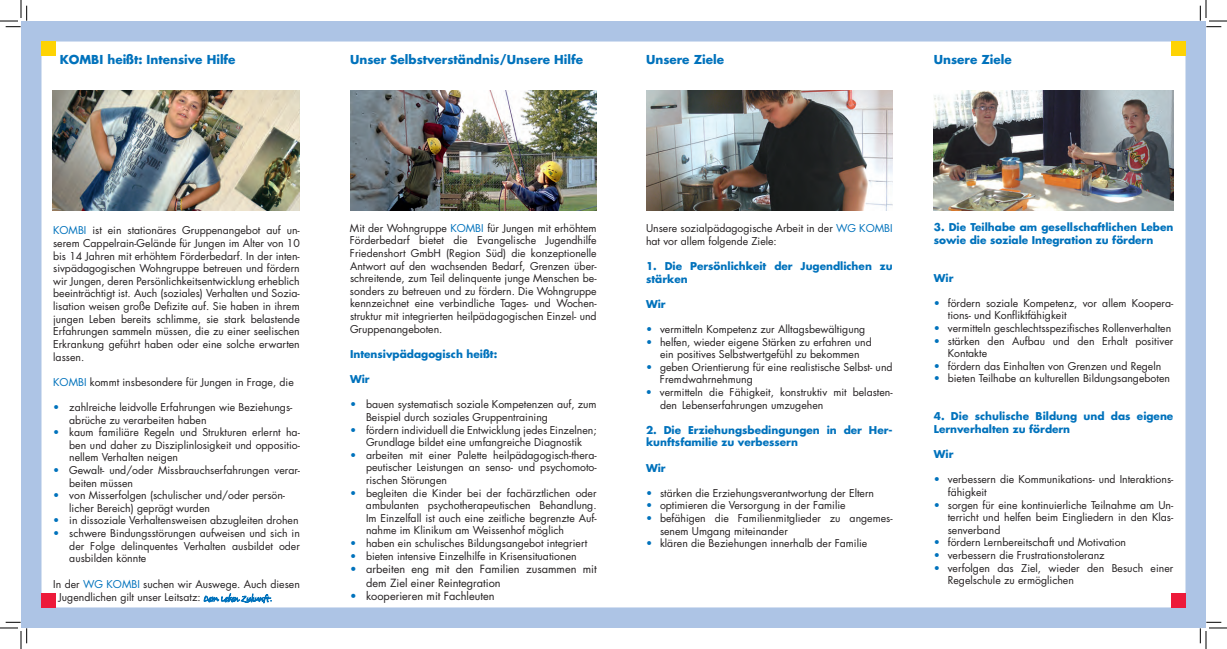
<style>
.page{position:relative;width:1227px;height:649px;background:#fff}
.page>*{position:absolute;margin:0;border:0;box-sizing:border-box;transform-origin:0 0}
.t1{font:700 12px "Futura";color:#0072bc}
.t2{font:11px/13.2px "Futura";color:#231f20}
.t3{font:10.5px/12.6px "Futura";color:#231f20}
.t4{font:700 10.5px/12.6px "Futura";color:#0072bc}
.s1{color:#0072bc}
.s2{font-family:"FF Justlefthand";color:#0072bc}
</style>
<div class="page">
<div style="left:21px;top:21px;width:1185px;height:607px;border:21px solid #adc4e5"></div>
<svg style="left:204px;top:593px;width:69px;height:15px"></svg>
<div style="left:41px;top:41px;width:15px;height:15px;background:#fed304"></div>
<div style="left:1171px;top:41px;width:14px;height:15px;background:#fed304"></div>
<div style="left:1171px;top:593px;width:14px;height:14px;background:#ed1a3a"></div>
<div style="left:41px;top:593px;width:15px;height:14px;background:#ed1a3a"></div>
<img style="left:53px;top:91px;width:247px;height:119px">
<img style="left:350px;top:91px;width:247px;height:119px">
<img style="left:646px;top:91px;width:247px;height:119px">
<img style="left:934px;top:91px;width:239px;height:119px">
<svg style="left:0;top:0;width:27px;height:27px"></svg>
<svg style="left:0;top:621px;width:27px;height:28px"></svg>
<svg style="left:1200px;top:0;width:27px;height:27px"></svg>
<svg style="left:1200px;top:621px;width:27px;height:28px"></svg>
<p class="t1" style="left:60px;top:51px;width:177px">KOMBI heißt: Intensive Hilfe</p>
<p class="t1" style="left:350px;top:51px;width:234px">Unser Selbstverständnis/Unsere Hilfe</p>
<p class="t1" style="left:646px;top:51px;width:79px">Unsere Ziele</p>
<p class="t1" style="left:934px;top:51px;width:79px">Unsere Ziele</p>
<p class="t3" style="left:53px;top:224px;width:248px;text-align:justify"><span class="s1">KOMBI</span> ist ein stationäres Gruppenangebot auf un&shy;serem Cappelrain-Gelände für Jungen im Alter von 10 bis 14 Jahren mit erhöhtem Förderbedarf. In der inten&shy;sivpädagogischen Wohngruppe betreuen und fördern wir Jungen, deren Persönlichkeitsentwicklung erheblich beeinträchtigt ist. Auch (soziales) Verhalten und Sozia&shy;lisation weisen große Defizite auf. Sie haben in ihrem jungen Leben bereits schlimme, sie stark belastende Erfahrungen sammeln müssen, die zu einer seelischen Erkrankung geführt haben oder eine solche erwarten lassen.</p>
<p class="t3" style="left:53px;top:375px;width:242px"><span class="s1">KOMBI</span> kommt insbesondere für Jungen in Frage, die</p>
<p class="t3" style="left:69px;top:400px;width:225px;text-indent:-16px"><span class="s1">•</span> zahlreiche leidvolle Erfahrungen wie Beziehungs&shy;abrüche zu verarbeiten haben</p>
<p class="t3" style="left:69px;top:426px;width:232px;text-align:justify;text-indent:-16px"><span class="s1">•</span> kaum familiäre Regeln und Strukturen erlernt ha&shy;ben und daher zu Disziplinlosigkeit und oppositio&shy;nellem Verhalten neigen</p>
<p class="t3" style="left:69px;top:463px;width:232px;text-indent:-16px"><span class="s1">•</span> Gewalt- und/oder Missbrauchserfahrungen verar&shy;beiten müssen</p>
<p class="t3" style="left:69px;top:489px;width:217px;text-indent:-16px"><span class="s1">•</span> von Misserfolgen (schulischer und/oder persön&shy;licher Bereich) geprägt wurden</p>
<p class="t3" style="left:53px;top:514px;width:247px"><span class="s1">•</span> in dissoziale Verhaltensweisen abzugleiten drohen</p>
<p class="t3" style="left:69px;top:526px;width:232px;text-align:justify;text-indent:-16px"><span class="s1">•</span> schwere Bindungsstörungen aufweisen und sich in der Folge delinquentes Verhalten ausbildet oder ausbilden könnte</p>
<p class="t3" style="left:59px;top:577px;width:243px;line-height:13.2px;text-indent:-5px">In der <span class="s1">WG KOMBI</span> suchen wir Auswege. Auch diesen<br>Jugendlichen gilt unser Leitsatz: <span class="s2">Dem Leben Zukunft.</span></p>
<p class="t3" style="left:350px;top:221px;width:248px;text-align:justify">Mit der Wohngruppe <span class="s1">KOMBI</span> für Jungen mit erhöhtem Förderbedarf bietet die Evangelische Jugendhilfe Friedenshort GmbH (Region Süd) die konzeptionelle Antwort auf den wachsenden Bedarf, Grenzen über&shy;schreitende, zum Teil delinquente junge Menschen be&shy;sonders zu betreuen und zu fördern. Die Wohngruppe kennzeichnet eine verbindliche Tages- und Wochen&shy;struktur mit integrierten heilpädagogischen Einzel- und Gruppenangeboten.</p>
<p class="t4" style="left:350px;top:347px;width:149px">Intensivpädagogisch heißt:</p>
<p class="t4" style="left:350px;top:372px;width:21px">Wir</p>
<p class="t3" style="left:366px;top:398px;width:232px;text-indent:-16px"><span class="s1">•</span> bauen systematisch soziale Kompetenzen auf, zum<br>Beispiel durch soziales Gruppentraining</p>
<p class="t3" style="left:350px;top:423px;width:248px;text-align:center"><span class="s1">•</span> fördern individuell die Entwicklung jedes Einzelnen;<br>Grundlage bildet eine umfangreiche Diagnostik</p>
<p class="t3" style="left:366px;top:448px;width:232px;text-align:justify;text-indent:-16px"><span class="s1">•</span> arbeiten mit einer Palette heilpädagogisch-thera&shy;peutischer Leistungen an senso- und psychomoto&shy;rischen Störungen</p>
<p class="t3" style="left:366px;top:486px;width:232px;text-align:justify;text-indent:-16px"><span class="s1">•</span> begleiten die Kinder bei der fachärztlichen oder ambulanten psychotherapeutischen Behandlung.<br>Im Einzelfall ist auch eine zeitliche begrenzte Auf&shy;nahme im Klinikum am Weissenhof möglich</p>
<p class="t3" style="left:350px;top:536px;width:239px"><span class="s1">•</span> haben ein schulisches Bildungsangebot integriert</p>
<p class="t3" style="left:350px;top:550px;width:228px"><span class="s1">•</span> bieten intensive Einzelhilfe in Krisensituationen</p>
<p class="t2" style="left:366px;top:562px;width:232px;text-indent:-16px"><span class="s1">•</span> arbeiten eng mit den Familien zusammen mit dem Ziel einer Reintegration</p>
<p class="t2" style="left:350px;top:589px;width:146px"><span class="s1">•</span> kooperieren mit Fachleuten</p>
<p class="t3" style="left:646px;top:222px;width:248px">Unsere sozialpädagogische Arbeit in der <span class="s1">WG KOMBI </span>hat vor allem folgende Ziele:</p>
<p class="t4" style="left:646px;top:259px;width:248px">1. Die Persönlichkeit der Jugendlichen zu stärken</p>
<p class="t4" style="left:646px;top:297px;width:21px">Wir</p>
<p class="t3" style="left:646px;top:322px;width:221px"><span class="s1">•</span> vermitteln Kompetenz zur Alltagsbewältigung</p>
<p class="t3" style="left:646px;top:335px;width:227px;text-align:center"><span class="s1">•</span> helfen, wieder eigene Stärken zu erfahren und ein positives Selbstwertgefühl zu bekommen</p>
<p class="t3" style="left:660px;top:360px;width:234px;text-indent:-14px"><span class="s1">•</span> geben Orientierung für eine realistische Selbst- und<br>Fremdwahrnehmung</p>
<p class="t3" style="left:660px;top:385px;width:234px;text-indent:-14px"><span class="s1">•</span> vermitteln die Fähigkeit, konstruktiv mit belasten&shy;den Lebenserfahrungen umzugehen</p>
<p class="t4" style="left:646px;top:423px;width:248px">2. Die Erziehungsbedingungen in der Her&shy;kunftsfamilie zu verbessern</p>
<p class="t4" style="left:646px;top:461px;width:21px">Wir</p>
<p class="t3" style="left:646px;top:486px;width:230px"><span class="s1">•</span> stärken die Erziehungsverantwortung der Eltern</p>
<p class="t3" style="left:646px;top:499px;width:201px"><span class="s1">•</span> optimieren die Versorgung in der Familie</p>
<p class="t3" style="left:660px;top:511px;width:234px;text-indent:-14px"><span class="s1">•</span> befähigen die Familienmitglieder zu angemes&shy;senem Umgang miteinander</p>
<p class="t3" style="left:646px;top:537px;width:223px"><span class="s1">•</span> klären die Beziehungen innerhalb der Familie</p>
<p class="t4" style="left:934px;top:220px;width:241px">3. Die Teilhabe am gesellschaftlichen Leben sowie die soziale Integration zu fördern</p>
<p class="t4" style="left:934px;top:271px;width:21px">Wir</p>
<p class="t3" style="left:948px;top:296px;width:227px;text-indent:-14px"><span class="s1">•</span> fördern soziale Kompetenz, vor allem Koopera&shy;tions- und Konfliktfähigkeit</p>
<p class="t3" style="left:934px;top:321px;width:239px"><span class="s1">•</span> vermitteln geschlechtsspezifisches Rollenverhalten</p>
<p class="t3" style="left:948px;top:334px;width:227px;text-indent:-14px"><span class="s1">•</span> stärken den Aufbau und den Erhalt positiver<br>Kontakte</p>
<p class="t3" style="left:934px;top:359px;width:229px"><span class="s1">•</span> fördern das Einhalten von Grenzen und Regeln</p>
<p class="t3" style="left:934px;top:372px;width:238px"><span class="s1">•</span> bieten Teilhabe an kulturellen Bildungsangeboten</p>
<p class="t4" style="left:934px;top:409px;width:241px">4. Die schulische Bildung und das eigene<br>Lernverhalten zu fördern</p>
<p class="t4" style="left:934px;top:447px;width:21px">Wir</p>
<p class="t3" style="left:948px;top:473px;width:227px;text-indent:-14px"><span class="s1">•</span> verbessern die Kommunikations- und Interaktions&shy;fähigkeit</p>
<p class="t3" style="left:948px;top:498px;width:227px;text-align:justify;text-indent:-14px"><span class="s1">•</span> sorgen für eine kontinuierliche Teilnahme am Un&shy;terricht und helfen beim Eingliedern in den Klas&shy;senverband</p>
<p class="t3" style="left:934px;top:536px;width:194px"><span class="s1">•</span> fördern Lernbereitschaft und Motivation</p>
<p class="t3" style="left:934px;top:548px;width:172px"><span class="s1">•</span> verbessern die Frustrationstoleranz</p>
<p class="t3" style="left:948px;top:561px;width:227px;text-indent:-14px"><span class="s1">•</span> verfolgen das Ziel, wieder den Besuch einer<br>Regelschule zu ermöglichen</p>
</div>
